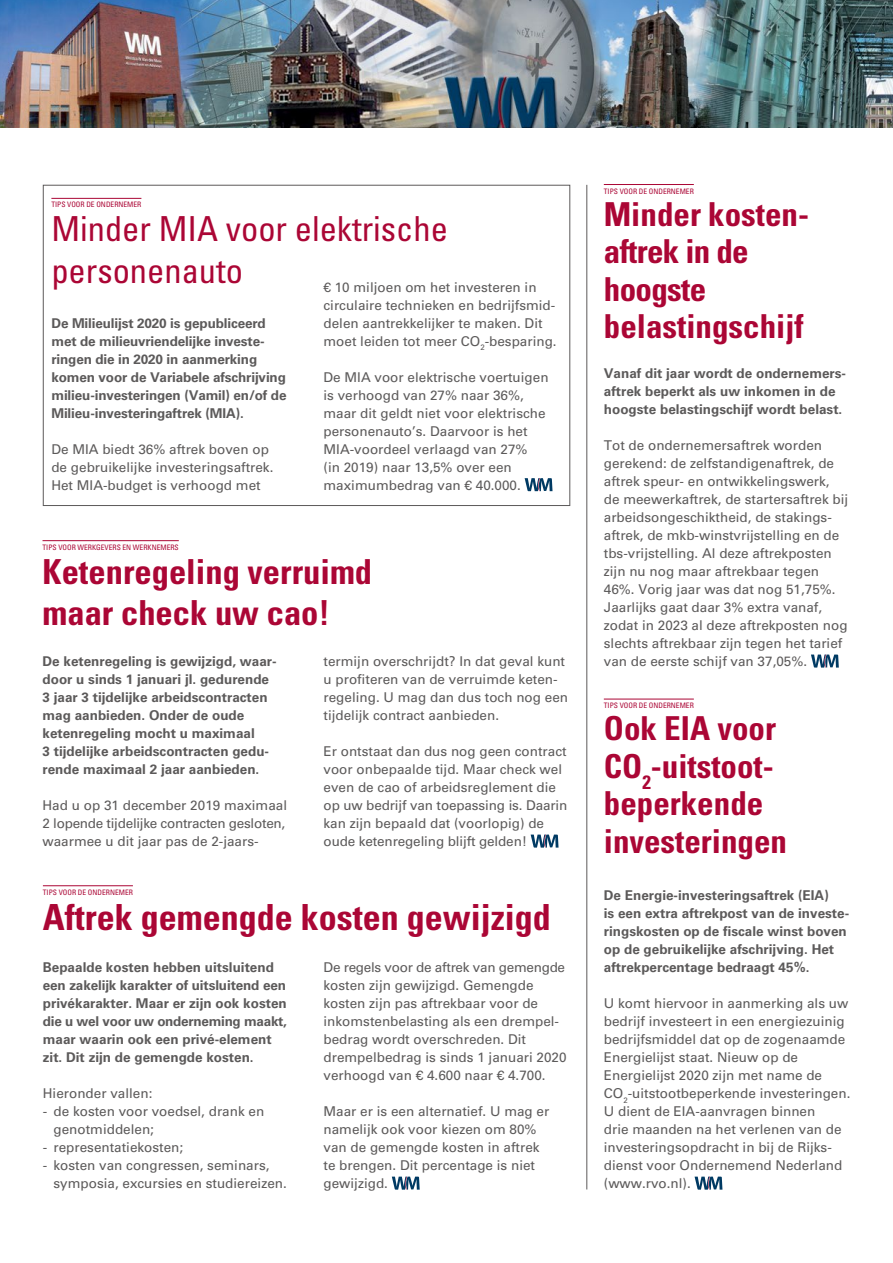
<style>
.page{position:relative;width:893px;height:1263px;background:#fff}
.page>*{position:absolute;margin:0;border:0;box-sizing:border-box;transform-origin:0 0}
.t1{font:700 condensed 36px "Univers LT Std";color:#ab0635}
.t2{font:condensed 34.5px/41.4px "Univers LT Std";color:#ab0635}
.t3{font:700 condensed 34.5px/41.4px "Univers LT Std";color:#ab0635}
.t4{font:700 condensed 33px/37.5px "Univers LT Std";color:#ab0635}
.t5{font:13.5px/18px "Univers LT Std";color:#5c5a5a}
.t6{font:700 13.5px/18px "Univers LT Std";color:#5c5a5a}
.t7{font:condensed 7.5px "Univers LT Std";color:#ab0635}
</style>
<div class="page">
<img style="left:0;top:0;width:893px;height:128px">
<svg style="left:525px;top:478px;width:27px;height:13px"></svg>
<hr style="left:51px;top:198px;width:90px;height:1px;background:#ab0635">
<svg style="left:811px;top:654px;width:28px;height:14px"></svg>
<svg style="left:392px;top:1176px;width:28px;height:14px"></svg>
<svg style="left:695px;top:1176px;width:27px;height:14px"></svg>
<hr style="left:604px;top:184px;width:90px;height:1px;background:#ab0635">
<hr style="left:43px;top:885px;width:90px;height:1px;background:#ab0635">
<hr style="left:604px;top:699px;width:90px;height:1px;background:#ab0635">
<hr style="left:586px;top:185px;width:1px;height:1004px;background:#5c5a5a">
<svg style="left:531px;top:834px;width:27px;height:14px"></svg>
<hr style="left:43px;top:540px;width:136px;height:1px;background:#ab0635">
<p class="t7" style="left:51px;top:200px;width:92px">TIPS VOOR DE ONDERNEMER</p>
<h2 class="t2" style="left:51px;top:208px;width:398px">Minder MIA voor elektrische personenauto</h2>
<p class="t5" style="left:324px;top:278px;width:235px">€ 10 miljoen om het investeren in circulaire technieken en bedrijfsmid&shy;delen aantrekkelijker te maken. Dit moet leiden tot meer CO<sub>2</sub>-besparing.</p>
<p class="t5" style="left:324px;top:368px;width:227px">De MIA voor elektrische voertuigen is verhoogd van 27% naar 36%, maar dit geldt niet voor elektrische personenauto’s. Daarvoor is het<br>MIA-voordeel verlaagd van 27%<br>(in 2019) naar 13,5% over een maximumbedrag van € 40.000.</p>
<p class="t6" style="left:51px;top:315px;width:237px">De Milieulijst 2020 is gepubliceerd met de milieuvriendelijke investe&shy;ringen die in 2020 in aanmerking komen voor de Variabele afschrijving milieu-investeringen (Vamil) en/of de Milieu-investeringaftrek (MIA).</p>
<p class="t5" style="left:51px;top:441px;width:224px">De MIA biedt 36% aftrek boven op de gebruikelijke investeringsaftrek.<br>Het MIA-budget is verhoogd met</p>
<p class="t7" style="left:43px;top:542px;width:138px">TIPS VOOR WERKGEVERS EN WERKNEMERS</p>
<h2 class="t3" style="left:43px;top:550px;width:331px">Ketenregeling verruimd maar check uw cao!</h2>
<p class="t6" style="left:43px;top:652px;width:236px">De ketenregeling is gewijzigd, waar&shy;door u sinds 1 januari jl. gedurende 3 jaar 3 tijdelijke arbeidscontracten mag aanbieden. Onder de oude ketenregeling mocht u maximaal<br>3 tijdelijke arbeidscontracten gedu&shy;rende maximaal 2 jaar aanbieden.</p>
<p class="t5" style="left:43px;top:796px;width:246px">Had u op 31 december 2019 maximaal<br>2 lopende tijdelijke contracten gesloten, waarmee u dit jaar pas de 2-jaars-</p>
<p class="t5" style="left:324px;top:652px;width:246px">termijn overschrijdt? In dat geval kunt u profiteren van de verruimde keten&shy;regeling. U mag dan dus toch nog een tijdelijk contract aanbieden.</p>
<p class="t5" style="left:324px;top:742px;width:245px">Er ontstaat dan dus nog geen contract voor onbepaalde tijd. Maar check wel even de cao of arbeidsreglement die op uw bedrijf van toepassing is. Daarin kan zijn bepaald dat (voorlopig) de oude ketenregeling blijft gelden!</p>
<p class="t7" style="left:43px;top:887px;width:92px">TIPS VOOR DE ONDERNEMER</p>
<h1 class="t1" style="left:43px;top:895px;width:509px">Aftrek gemengde kosten gewijzigd</h1>
<p class="t6" style="left:43px;top:958px;width:246px">Bepaalde kosten hebben uitsluitend een zakelijk karakter of uitsluitend een privékarakter. Maar er zijn ook kosten die u wel voor uw onderneming maakt, maar waarin ook een privé-element zit. Dit zijn de gemengde kosten.</p>
<p class="t5" style="left:43px;top:1084px;width:111px">Hieronder vallen:</p>
<p class="t5" style="left:54px;top:1102px;width:212px;text-indent:-11px">- de kosten voor voedsel, drank en genotmiddelen;</p>
<p class="t5" style="left:43px;top:1138px;width:142px">- representatiekosten;</p>
<p class="t5" style="left:54px;top:1156px;width:235px;text-indent:-11px">- kosten van congressen, seminars, symposia, excursies en studiereizen.</p>
<p class="t5" style="left:324px;top:958px;width:245px">De regels voor de aftrek van gemengde kosten zijn gewijzigd. Gemengde kosten zijn pas aftrekbaar voor de inkomstenbelasting als een drempel&shy;bedrag wordt overschreden. Dit drempelbedrag is sinds 1 januari 2020 verhoogd van € 4.600 naar € 4.700.</p>
<p class="t5" style="left:324px;top:1102px;width:227px">Maar er is een alternatief. U mag er namelijk ook voor kiezen om 80% van de gemengde kosten in aftrek te brengen. Dit percentage is niet gewijzigd.</p>
<p class="t7" style="left:604px;top:186px;width:92px">TIPS VOOR DE ONDERNEMER</p>
<h3 class="t4" style="left:604px;top:195px;width:207px">Minder kosten&shy;aftrek in de hoogste belastingschijf</h3>
<p class="t6" style="left:604px;top:364px;width:244px">Vanaf dit jaar wordt de ondernemers&shy;aftrek beperkt als uw inkomen in de hoogste belastingschijf wordt belast.</p>
<p class="t5" style="left:604px;top:436px;width:246px">Tot de ondernemersaftrek worden gerekend: de zelfstandigenaftrek, de aftrek speur- en ontwikkelingswerk, de meewerkaftrek, de startersaftrek bij arbeidsongeschiktheid, de stakings&shy;aftrek, de mkb-winstvrijstelling en de tbs-vrijstelling. Al deze aftrekposten zijn nu nog maar aftrekbaar tegen 46%. Vorig jaar was dat nog 51,75%.<br>Jaarlijks gaat daar 3% extra vanaf, zodat in 2023 al deze aftrekposten nog slechts aftrekbaar zijn tegen het tarief van de eerste schijf van 37,05%.</p>
<p class="t7" style="left:604px;top:701px;width:92px">TIPS VOOR DE ONDERNEMER</p>
<h3 class="t4" style="left:604px;top:709px;width:185px">Ook EIA voor<br>CO<sub>2</sub>-uitstoot&shy;beperkende investeringen</h3>
<p class="t6" style="left:604px;top:886px;width:247px">De Energie-investeringsaftrek (EIA)<br>is een extra aftrekpost van de investe&shy;ringskosten op de fiscale winst boven op de gebruikelijke afschrijving. Het aftrekpercentage bedraagt 45%.</p>
<p class="t5" style="left:604px;top:994px;width:248px">U komt hiervoor in aanmerking als uw bedrijf investeert in een energiezuinig bedrijfsmiddel dat op de zogenaamde Energielijst staat. Nieuw op de Energielijst 2020 zijn met name de CO<sub>2</sub>-uitstootbeperkende investeringen.<br>U dient de EIA-aanvragen binnen<br>drie maanden na het verlenen van de investeringsopdracht in bij de Rijks&shy;dienst voor Ondernemend Nederland (www.rvo.nl).</p>
</div>
